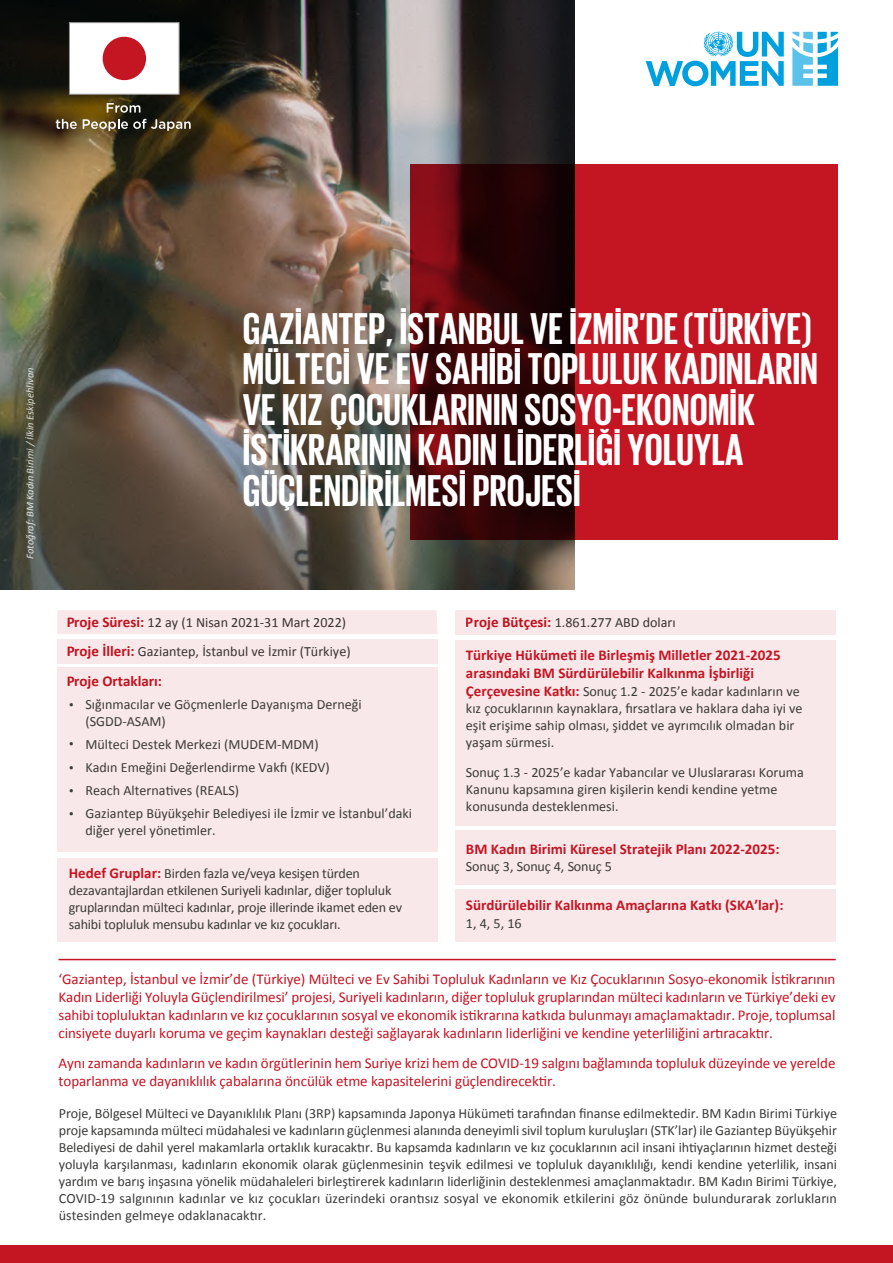
<style>
.page{position:relative;width:893px;height:1263px;background:#fff}
.page>*{position:absolute;margin:0;border:0;box-sizing:border-box;transform-origin:0 0}
.t1{font:700 45.45px/40.5px "Giorgio Sans";letter-spacing:.005em;color:#fff}
.t2{font:15px/18px "Calibri";letter-spacing:-.005em;color:#c41523;text-align:justify}
.t3{font:700 15px/18px "Calibri";color:#c41523}
.t4{font:14.1px/17px "Calibri";color:#3b3b3a}
.t5{font:italic 10.5px "Calibri";color:#fff}
.t6{font:10.5px/22.5px "Calibri";color:#3b3b3a}
.s1{font-weight:700;font-size:15px;color:#c41523}
</style>
<div class="page">
<div style="left:0;top:1245px;width:893px;height:18px;background:#c41523"></div>
<img style="left:0;top:0;width:574px;height:589px">
<svg style="left:411px;top:164px;width:427px;height:375px;background:#8f0f18"></svg>
<div style="left:69px;top:23px;width:110px;height:71px;background:#fff"></div>
<div style="left:103px;top:37px;width:43px;height:43px;background:#c41523;border-radius:50%"></div>
<svg style="left:107px;top:103px;width:33px;height:10px"></svg>
<svg style="left:56px;top:119px;width:21px;height:10px"></svg>
<svg style="left:83px;top:119px;width:108px;height:12px"></svg>
<svg style="left:646px;top:31px;width:138px;height:55px"></svg>
<svg style="left:792px;top:32px;width:46px;height:54px"></svg>
<div style="left:57px;top:857px;width:381px;height:84px;background:#f9e8e9"></div>
<div style="left:57px;top:610px;width:381px;height:24px;background:#f9e8e9"></div>
<div style="left:455px;top:610px;width:381px;height:24px;background:#f9e8e9"></div>
<div style="left:57px;top:639px;width:381px;height:24px;background:#f9e8e9"></div>
<div style="left:57px;top:668px;width:381px;height:184px;background:#f9e8e9"></div>
<div style="left:455px;top:640px;width:381px;height:186px;background:#f9e8e9"></div>
<div style="left:455px;top:831px;width:381px;height:54px;background:#f9e8e9"></div>
<div style="left:455px;top:889px;width:381px;height:52px;background:#f9e8e9"></div>
<hr style="left:59px;top:959px;width:777px;height:1px;background:#c41523">
<p class="t5" style="left:23px;top:559px;width:193px;rotate:-90deg">Fotoğraf: BM Kadın Birimi / İlkin Eskipehlivan</p>
<h1 class="t1" style="left:243px;top:307px;width:576px">GAZİANTEP, İSTANBUL VEİZMİR’DE (TÜRKİYE)<br>MÜLTECİVE EVSAHİBİ TOPLULUK KADINLARIN VE KIZ ÇOCUKLARININSOSYO-EKONOMİK İSTİKRARININ KADIN LİDERLİĞİ YOLUYLA GÜÇLENDİRİLMESİPROJESİ</h1>
<p class="t4" style="left:66px;top:613px;width:281px"><span class="s1">Proje Süresi:</span> 12 ay (1 Nisan 2021-31 Mart 2022)</p>
<p class="t4" style="left:466px;top:613px;width:211px"><span class="s1">Proje Bütçesi:</span> 1.861.277 ABD doları</p>
<p class="t4" style="left:66px;top:642px;width:286px"><span class="s1">Proje İlleri:</span> Gaziantep, İstanbul ve İzmir (Türkiye)</p>
<p class="t3" style="left:66px;top:671px;width:97px">Proje Ortakları:</p>
<p class="t4" style="left:85px;top:696px;width:278px">Sığınmacılar ve Göçmenlerle Dayanışma Derneği (SGDD-ASAM)</p>
<p class="t4" style="left:85px;top:732px;width:328px;line-height:23px">Mülteci Destek Merkezi (MUDEM-MDM)<br>Kadın Emeğini Değerlendirme Vakfı (KEDV)<br>Reach Alternatives (REALS)<br>Gaziantep Büyükşehir Belediyesi ile İzmir ve İstanbul’daki</p>
<p class="t4" style="left:85px;top:821px;width:132px">diğer yerel yönetimler.</p>
<p class="t3" style="left:466px;top:645px;width:316px">Türkiye Hükümeti ile Birleşmiş Milletler 2021-2025 arasındaki BM Sürdürülebilir Kalkınma İşbirliği</p>
<p class="t4" style="left:466px;top:682px;width:338px"><span class="s1">Çerçevesine Katkı:</span> Sonuç 1.2 - 2025’e kadar kadınların ve kız çocuklarının kaynaklara, fırsatlara ve haklara daha iyi ve eşit erişime sahip olması, şiddet ve ayrımcılık olmadan bir yaşam sürmesi.</p>
<p class="t4" style="left:466px;top:764px;width:339px">Sonuç 1.3 - 2025’e kadar Yabancılar ve Uluslararası Koruma<br>Kanunu kapsamına giren kişilerin kendi kendine yetme konusunda desteklenmesi.</p>
<p class="t3" style="left:466px;top:839px;width:315px">BM Kadın Birimi Küresel Stratejik Planı 2022-2025:</p>
<p class="t4" style="left:466px;top:857px;width:147px">Sonuç 3, Sonuç 4, Sonuç 5</p>
<p class="t3" style="left:466px;top:895px;width:319px">Sürdürülebilir Kalkınma Amaçlarına Katkı (SKA’lar):</p>
<p class="t4" style="left:466px;top:914px;width:57px">1, 4, 5, 16</p>
<p class="t6" style="left:69px;top:693px;width:7px">•</p>
<p class="t6" style="left:69px;top:732px;width:7px">•</p>
<p class="t6" style="left:69px;top:756px;width:7px">•</p>
<p class="t6" style="left:69px;top:779px;width:7px">• •</p>
<p class="t4" style="left:69px;top:864px;width:335px"><span class="s1">Hedef Gruplar:</span> Birden fazla ve/veya kesişen türden dezavantajlardan etkilenen Suriyeli kadınlar, diğer topluluk gruplarından mülteci kadınlar, proje illerinde ikamet eden ev sahibi topluluk mensubu kadınlar ve kız çocukları.</p>
<p class="t2" style="left:59px;top:970px;width:778px">‘Gaziantep, İstanbul ve İzmir’de (Türkiye) Mülteci ve Ev Sahibi Topluluk Kadınların ve Kız Çocuklarının Sosyo-ekonomik İstikrarının Kadın Liderliği Yoluyla Güçlendirilmesi’ projesi, Suriyeli kadınların, diğer topluluk gruplarından mülteci kadınların ve Türkiye’deki ev sahibi topluluktan kadınların ve kız çocuklarının sosyal ve ekonomik istikrarına katkıda bulunmayı amaçlamaktadır. Proje, toplumsal cinsiyete duyarlı koruma ve geçim kaynakları desteği sağlayarak kadınların liderliğini ve kendine yeterliliğini artıracaktır.</p>
<p class="t2" style="left:59px;top:1054px;width:778px">Aynı zamanda kadınların ve kadın örgütlerinin hem Suriye krizi hem de COVID-19 salgını bağlamında topluluk düzeyinde ve yerelde toparlanma ve dayanıklılık çabalarına öncülük etme kapasitelerini güçlendirecektir.</p>
<p class="t4" style="left:59px;top:1104px;width:780px;text-align:justify">Proje, Bölgesel Mülteci ve Dayanıklılık Planı (3RP) kapsamında Japonya Hükümeti tarafından finanse edilmektedir. BM Kadın Birimi Türkiye proje kapsamında mülteci müdahalesi ve kadınların güçlenmesi alanında deneyimli sivil toplum kuruluşları (STK’lar) ile Gaziantep Büyükşehir Belediyesi de dahil yerel makamlarla ortaklık kuracaktır. Bu kapsamda kadınların ve kız çocuklarının acil insani ihtiyaçlarının hizmet desteği yoluyla karşılanması, kadınların ekonomik olarak güçlenmesinin teşvik edilmesi ve topluluk dayanıklılığı, kendi kendine yeterlilik, insani yardım ve barış inşasına yönelik müdahaleleri birleştirerek kadınların liderliğinin desteklenmesi amaçlanmaktadır. BM Kadın Birimi Türkiye, COVID-19 salgınının kadınlar ve kız çocukları üzerindeki orantısız sosyal ve ekonomik etkilerini göz önünde bulundurarak zorlukların üstesinden gelmeye odaklanacaktır.</p>
</div>
